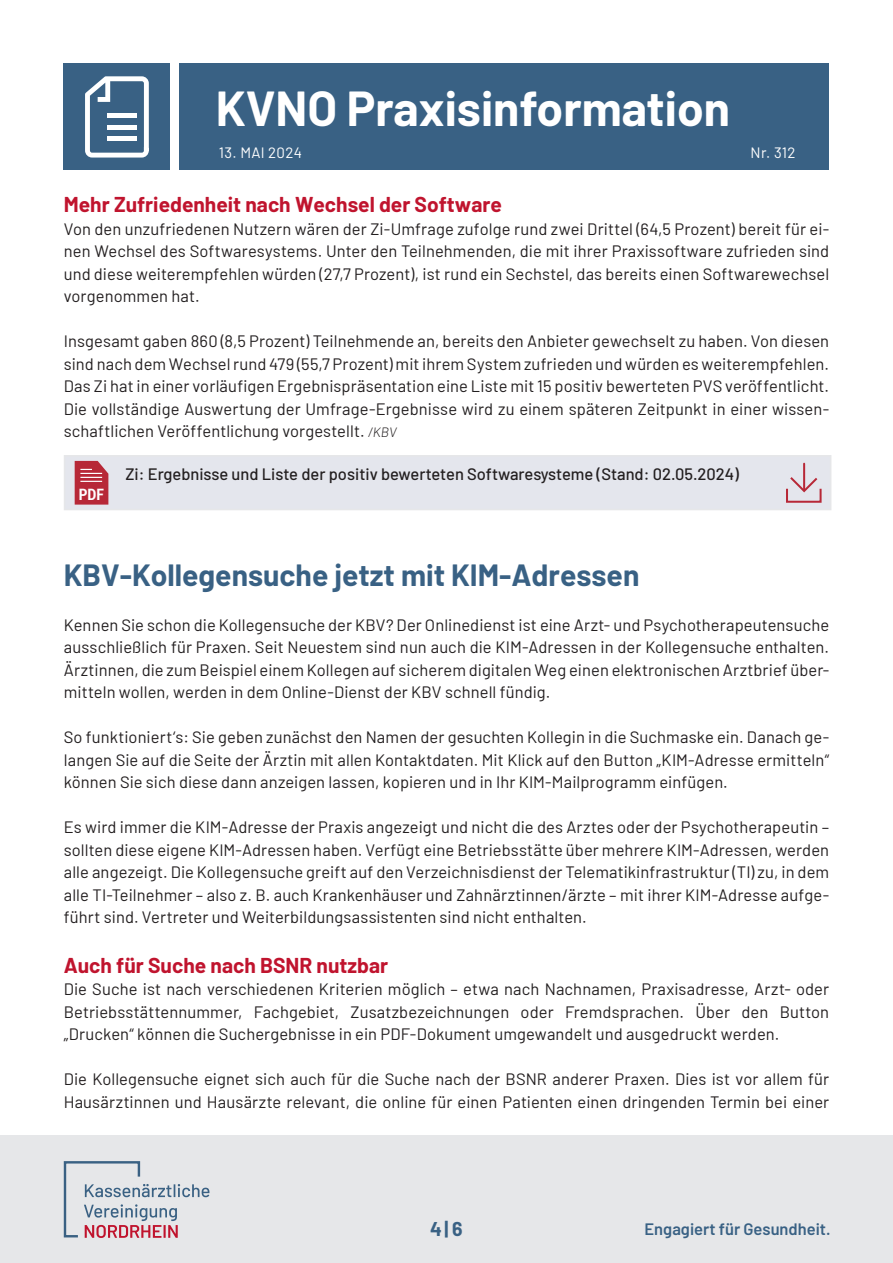
<style>
.page{position:relative;width:893px;height:1263px;background:#fff}
.page>*{position:absolute;margin:0;border:0;box-sizing:border-box;transform-origin:0 0}
.t1{font:700 48px "Barlow";color:#fff}
._3_0_-_Numerische_Aufzählung{font:700 30px "Barlow";color:#396184}
._3_0_-_Numerische_Aufzählung-2{font:700 21px "Barlow";color:#c0142e}
.t2{font:700 19.5px "Barlow";color:#396184}
._3_0_-_Numerische_Aufzählung-3{font:16.5px/22.5px "Barlow";letter-spacing:.005em;color:#231f20;text-align:justify}
.t3{font:500 16.5px "Barlow";color:#231f20}
.t4{font:600 16.5px "Barlow";color:#396184}
.t5{font:700 condensed 15.6px "Roboto";color:#fff}
.t6{font:15px "Barlow";letter-spacing:.02em;color:#fff}
.s1{font-weight:300;font-style:italic;font-size:13.5px}
</style>
<div class="page">
<div style="left:180px;top:64px;width:649px;height:106px;background:#396184"></div>
<div style="left:64px;top:64px;width:106px;height:106px;background:#396184"></div>
<svg style="left:85px;top:76px;width:64px;height:82px"></svg>
<div style="left:107px;top:113px;width:30px;height:5px;background:#fff"></div>
<div style="left:107px;top:125px;width:30px;height:5px;background:#fff"></div>
<div style="left:107px;top:136px;width:30px;height:5px;background:#fff"></div>
<div style="left:0;top:1135px;width:893px;height:128px;background:#e6e7e9"></div>
<svg style="left:64px;top:1161px;width:145px;height:77px"></svg>
<div style="left:64px;top:455px;width:767px;height:55px;background:#e4e6ed"></div>
<svg style="left:75px;top:461px;width:33px;height:44px"></svg>
<div style="left:786px;top:488px;width:36px;height:15px;border:2px solid #b72837"></div>
<svg style="left:788px;top:475px;width:31px;height:19px"></svg>
<hr style="left:803px;top:464px;width:2px;height:26px;background:#b72837">
<h1 class="t1" style="left:216px;top:73px;width:516px">KVNO Praxisinformation</h1>
<p class="t6" style="left:219px;top:142px;width:84px">13. MAI 2024</p>
<p class="t6" style="left:751px;top:142px;width:46px">Nr. 312</p>
<p class="_3_0_-_Numerische_Aufzählung-2" style="left:64px;top:189px;width:440px">Mehr Zufriedenheit nach Wechsel der Software</p>
<p class="_3_0_-_Numerische_Aufzählung-3" style="left:64px;top:216px;width:767px">Von den unzufriedenen Nutzern wären der Zi-Umfrage zufolge rund zwei Drittel (64,5 Prozent) bereit für ei&shy;nen Wechsel des Softwaresystems. Unter den Teilnehmenden, die mit ihrer Praxissoftware zufrieden sind und diese weiterempfehlen würden (27,7 Prozent), ist rund ein Sechstel, das bereits einen Softwarewechsel vorgenommen hat.</p>
<p class="_3_0_-_Numerische_Aufzählung-3" style="left:64px;top:329px;width:767px">Insgesamt gaben 860 (8,5 Prozent) Teilnehmende an, bereits den Anbieter gewechselt zu haben. Von diesen sind nach dem Wechsel rund 479 (55,7 Prozent) mit ihrem System zufrieden und würden es weiterempfehlen.</p>
<p class="_3_0_-_Numerische_Aufzählung-3" style="left:64px;top:374px;width:767px">Das Zi hat in einer vorläufigen Ergebnispräsentation eine Liste mit 15 positiv bewerteten PVS veröffentlicht.<br>Die vollständige Auswertung der Umfrage-Ergebnisse wird zu einem späteren Zeitpunkt in einer wissen&shy;schaftlichen Veröffentlichung vorgestellt. <span class="s1">/KBV</span></p>
<p class="t5" style="left:79px;top:483px;width:27px">PDF</p>
<p class="t3" style="left:125px;top:462px;width:615px">Zi: Ergebnisse und Liste der positiv bewerteten Softwaresysteme (Stand: 02.05.2024)</p>
<p class="_3_0_-_Numerische_Aufzählung" style="left:64px;top:553px;width:577px">KBV-Kollegensuche jetzt mit KIM-Adressen</p>
<p class="_3_0_-_Numerische_Aufzählung-3" style="left:64px;top:612px;width:767px">Kennen Sie schon die Kollegensuche der KBV? Der Onlinedienst ist eine Arzt- und Psychotherapeutensuche ausschließlich für Praxen. Seit Neuestem sind nun auch die KIM-Adressen in der Kollegensuche enthalten.<br>Ärztinnen, die zum Beispiel einem Kollegen auf sicherem digitalen Weg einen elektronischen Arztbrief über&shy;mitteln wollen, werden in dem Online-Dienst der KBV schnell fündig.</p>
<p class="_3_0_-_Numerische_Aufzählung-3" style="left:64px;top:725px;width:767px">So funktioniert‘s: Sie geben zunächst den Namen der gesuchten Kollegin in die Suchmaske ein. Danach ge&shy;langen Sie auf die Seite der Ärztin mit allen Kontaktdaten. Mit Klick auf den Button „KIM-Adresse ermitteln“ können Sie sich diese dann anzeigen lassen, kopieren und in Ihr KIM-Mailprogramm einfügen.</p>
<p class="_3_0_-_Numerische_Aufzählung-3" style="left:64px;top:815px;width:767px">Es wird immer die KIM-Adresse der Praxis angezeigt und nicht die des Arztes oder der Psychotherapeutin – sollten diese eigene KIM-Adressen haben. Verfügt eine Betriebsstätte über mehrere KIM-Adressen, werden alle angezeigt. Die Kollegensuche greift auf den Verzeichnisdienst der Telematikinfrastruktur (TI) zu, in dem alle TI-Teilnehmer – also z. B. auch Krankenhäuser und Zahnärztinnen/ärzte – mit ihrer KIM-Adresse aufge&shy;führt sind. Vertreter und Weiterbildungsassistenten sind nicht enthalten.</p>
<p class="_3_0_-_Numerische_Aufzählung-2" style="left:64px;top:950px;width:326px">Auch für Suche nach BSNR nutzbar</p>
<p class="_3_0_-_Numerische_Aufzählung-3" style="left:64px;top:977px;width:767px">Die Suche ist nach verschiedenen Kriterien möglich – etwa nach Nachnamen, Praxisadresse, Arzt- oder Betriebsstättennummer, Fachgebiet, Zusatzbezeichnungen oder Fremdsprachen. Über den Button „Drucken“ können die Suchergebnisse in ein PDF-Dokument umgewandelt und ausgedruckt werden.</p>
<p class="_3_0_-_Numerische_Aufzählung-3" style="left:64px;top:1067px;width:767px">Die Kollegensuche eignet sich auch für die Suche nach der BSNR anderer Praxen. Dies ist vor allem für<br>Hausärztinnen und Hausärzte relevant, die online für einen Patienten einen dringenden Termin bei einer</p>
<p class="t2" style="left:430px;top:1214px;width:34px">4| 6</p>
<p class="t4" style="left:645px;top:1217px;width:188px">Engagiert für Gesundheit.</p>
</div>
